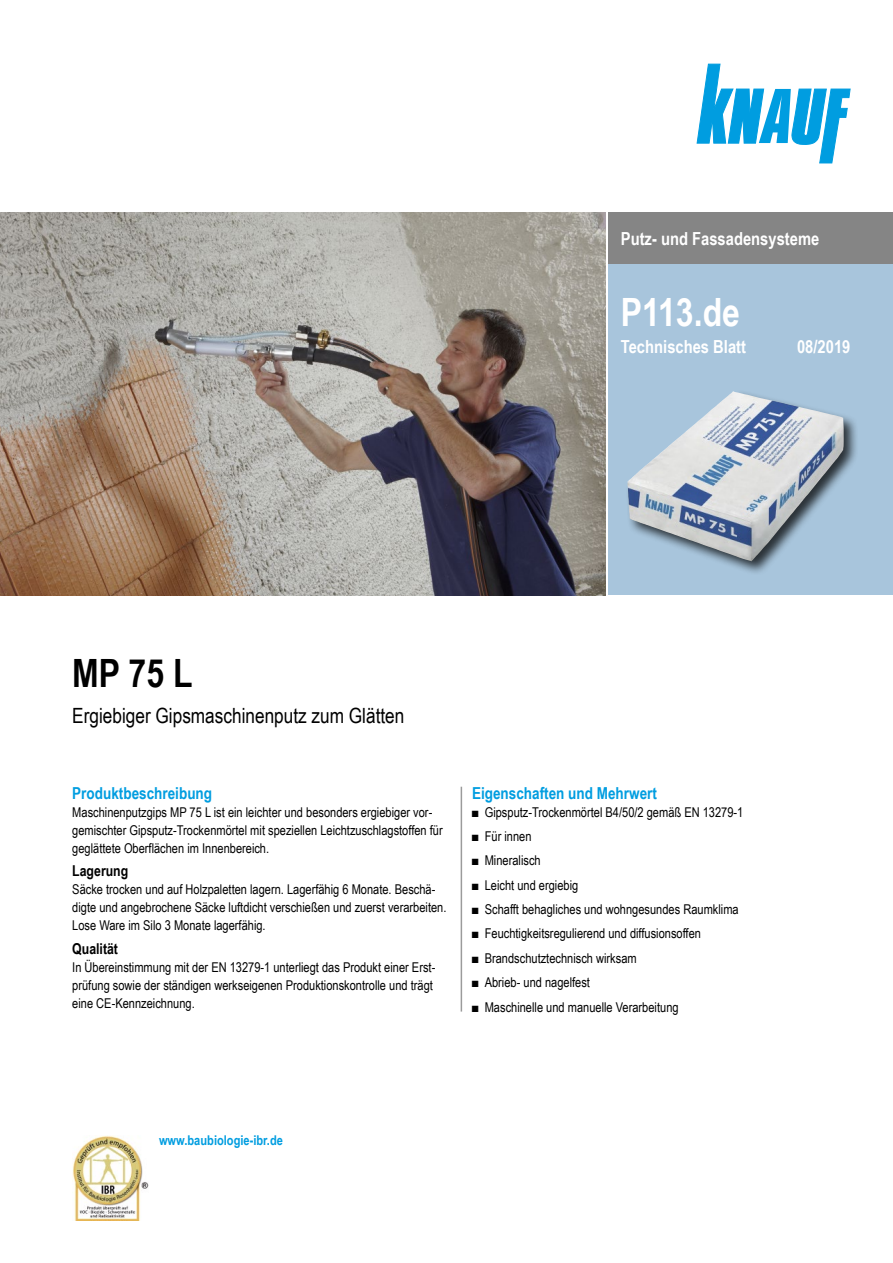
<style>
.page{position:relative;width:893px;height:1263px;background:#fff}
.page>*{position:absolute;margin:0;border:0;box-sizing:border-box;transform-origin:0 0}
.t1{font:700 39px "Arial Narrow";color:#fff}
.t2{font:700 39px "Arial Narrow";color:#000}
.t3{font:21px "Arial Narrow";color:#000}
.Ausgabe_TB{font:700 18px "Arial Narrow";color:#fff}
.Ue3_11cyan_TB{font:700 16.5px "Arial Narrow";color:#009de0}
.Ue4_10schwarz_TB{font:700 15px "Arial Narrow";color:#000}
.Text_TB{font:13.5px/18px "Arial Narrow";color:#000}
.Link_Internet_blau_T{font:700 13.5px "Arial Narrow";color:#009de0}
</style>
<div class="page">
<div style="left:608px;top:213px;width:285px;height:382px;background:#a8c5dc"></div>
<div style="left:608px;top:213px;width:285px;height:51px;background:#858585"></div>
<div style="left:625px;top:389px;width:234px;height:187px;background:#000;opacity:.75"></div>
<img style="left:627px;top:391px;width:217px;height:170px">
<img style="left:0;top:213px;width:606px;height:382px">
<svg style="left:697px;top:64px;width:153px;height:99px"></svg>
<img style="left:72px;top:1136px;width:76px;height:84px">
<hr style="left:461px;top:787px;width:1px;height:224px;background:#9b9b9b">
<h3 class="Ausgabe_TB" style="left:621px;top:225px;width:200px">Putz- und Fassadensysteme</h3>
<h1 class="t1" style="left:621px;top:282px;width:121px">P113.de</h1>
<h3 class="Ausgabe_TB" style="left:621px;top:333px;width:127px">Technisches Blatt</h3>
<p class="Ausgabe_TB" style="left:797px;top:333px;width:55px">08/2019</p>
<h1 class="t2" style="left:72px;top:644px;width:122px">MP 75 L</h1>
<h2 class="t3" style="left:72px;top:700px;width:334px">Ergiebiger Gipsmaschinenputz zum Glätten</h2>
<p class="Ue3_11cyan_TB" style="left:72px;top:780px;width:141px">Produktbeschreibung</p>
<p class="Text_TB" style="left:72px;top:802px;width:372px">Maschinenputzgips MP 75 L ist ein leichter und besonders ergiebiger vor&shy;gemischter Gipsputz-Trockenmörtel mit speziellen Leichtzuschlagstoffen für geglättete Oberflächen im Innenbereich.</p>
<p class="Ue4_10schwarz_TB" style="left:72px;top:859px;width:58px">Lagerung</p>
<p class="Text_TB" style="left:72px;top:880px;width:376px">Säcke trocken und auf Holzpaletten lagern. Lagerfähig 6 Monate. Beschä&shy;digte und angebrochene Säcke luftdicht verschießen und zuerst verarbeiten.<br>Lose Ware im Silo 3 Monate lagerfähig.</p>
<p class="Ue4_10schwarz_TB" style="left:72px;top:937px;width:47px">Qualität</p>
<p class="Text_TB" style="left:72px;top:957px;width:365px">In Übereinstimmung mit der EN 13279-1 unterliegt das Produkt einer Erst&shy;prüfung sowie der ständigen werkseigenen Produktionskontrolle und trägt eine CE-Kennzeichnung.</p>
<p class="Ue3_11cyan_TB" style="left:472px;top:780px;width:186px">Eigenschaften und Mehrwert</p>
<p class="Text_TB" style="left:472px;top:802px;width:273px">■ Gipsputz-Trockenmörtel B4/50/2 gemäß EN 13279-1</p>
<p class="Text_TB" style="left:472px;top:827px;width:61px">■ Für innen</p>
<p class="Text_TB" style="left:472px;top:851px;width:70px">■ Mineralisch</p>
<p class="Text_TB" style="left:472px;top:875px;width:108px">■ Leicht und ergiebig</p>
<p class="Text_TB" style="left:472px;top:900px;width:268px">■ Schafft behagliches und wohngesundes Raumklima</p>
<p class="Text_TB" style="left:472px;top:924px;width:231px">■ Feuchtigkeitsregulierend und diffusionsoffen</p>
<p class="Text_TB" style="left:472px;top:948px;width:166px">■ Brandschutztechnisch wirksam</p>
<p class="Text_TB" style="left:472px;top:973px;width:119px">■ Abrieb- und nagelfest</p>
<p class="Text_TB" style="left:472px;top:997px;width:208px">■ Maschinelle und manuelle Verarbeitung</p>
<p class="Link_Internet_blau_T" style="left:159px;top:1130px;width:125px">www.baubiologie-ibr.de</p>
</div>
